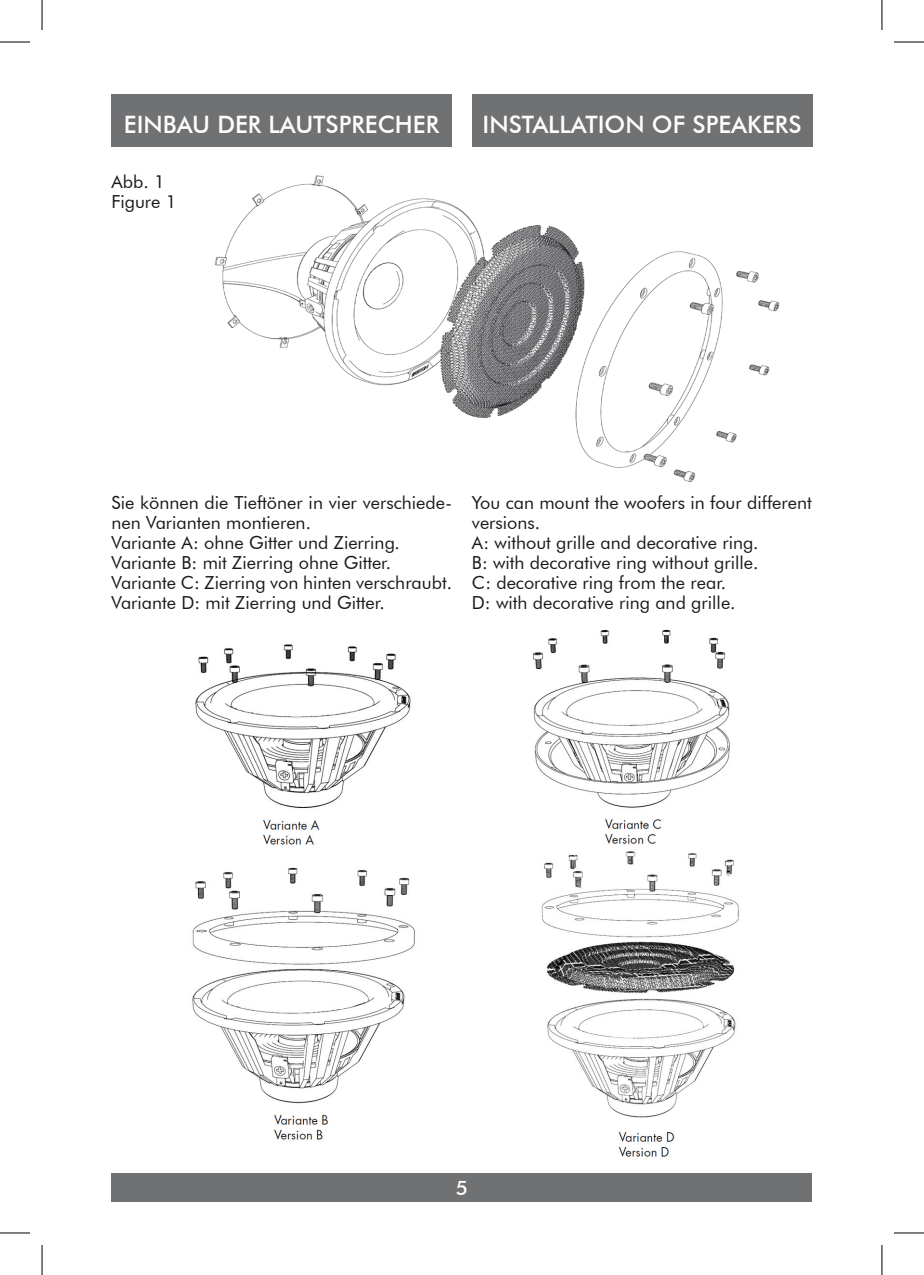
<style>
.page{position:relative;width:924px;height:1275px;background:#fff}
.page>*{position:absolute;margin:0;border:0;box-sizing:border-box;transform-origin:0 0}
.t1{font:500 24px "Futura BT";color:#fdfdfd}
.t2{font:500 20px "Futura BT";color:#fff}
.t3{font:18px/20px "Futura BT";color:#1b181c}
</style>
<div class="page">
<div style="left:111px;top:1173px;width:701px;height:28px;background:#707173"></div>
<div style="left:111px;top:94px;width:341px;height:53px;background:#707173"></div>
<div style="left:471px;top:94px;width:341px;height:53px;background:#707173"></div>
<img style="left:214px;top:175px;width:566px;height:307px">
<img style="left:192px;top:629px;width:547px;height:528px">
<hr style="left:0;top:42px;width:30px;height:1px;background:#000">
<hr style="left:893px;top:42px;width:30px;height:1px;background:#000">
<hr style="left:0;top:1232px;width:30px;height:1px;background:#000">
<hr style="left:893px;top:1232px;width:30px;height:1px;background:#000">
<hr style="left:42px;top:0;width:1px;height:30px;background:#000">
<hr style="left:42px;top:1245px;width:1px;height:30px;background:#000">
<hr style="left:881px;top:0;width:1px;height:30px;background:#000">
<hr style="left:881px;top:1245px;width:1px;height:30px;background:#000">
<h1 class="t1" style="left:124px;top:110px;width:316px">EINBAU DER LAUTSPRECHER</h1>
<h1 class="t1" style="left:482px;top:110px;width:320px">INSTALLATION OF SPEAKERS</h1>
<p class="t3" style="left:111px;top:171px;width:66px">Abb. 1<br>Figure 1</p>
<p class="t3" style="left:111px;top:492px;width:342px">Sie können die Tieftöner in vier verschiede&shy;nen Varianten montieren.<br>Variante A: ohne Gitter und Zierring.<br>Variante B: mit Zierring ohne Gitter.<br>Variante C: Zierring von hinten verschraubt.<br>Variante D: mit Zierring und Gitter.</p>
<p class="t3" style="left:471px;top:492px;width:341px">You can mount the woofers in four different versions.<br>A: without grille and decorative ring.<br>B: with decorative ring without grille.<br>C: decorative ring from the rear.<br>D: with decorative ring and grille.</p>
<p class="t2" style="left:455px;top:1175px;width:14px">5</p>
</div>
